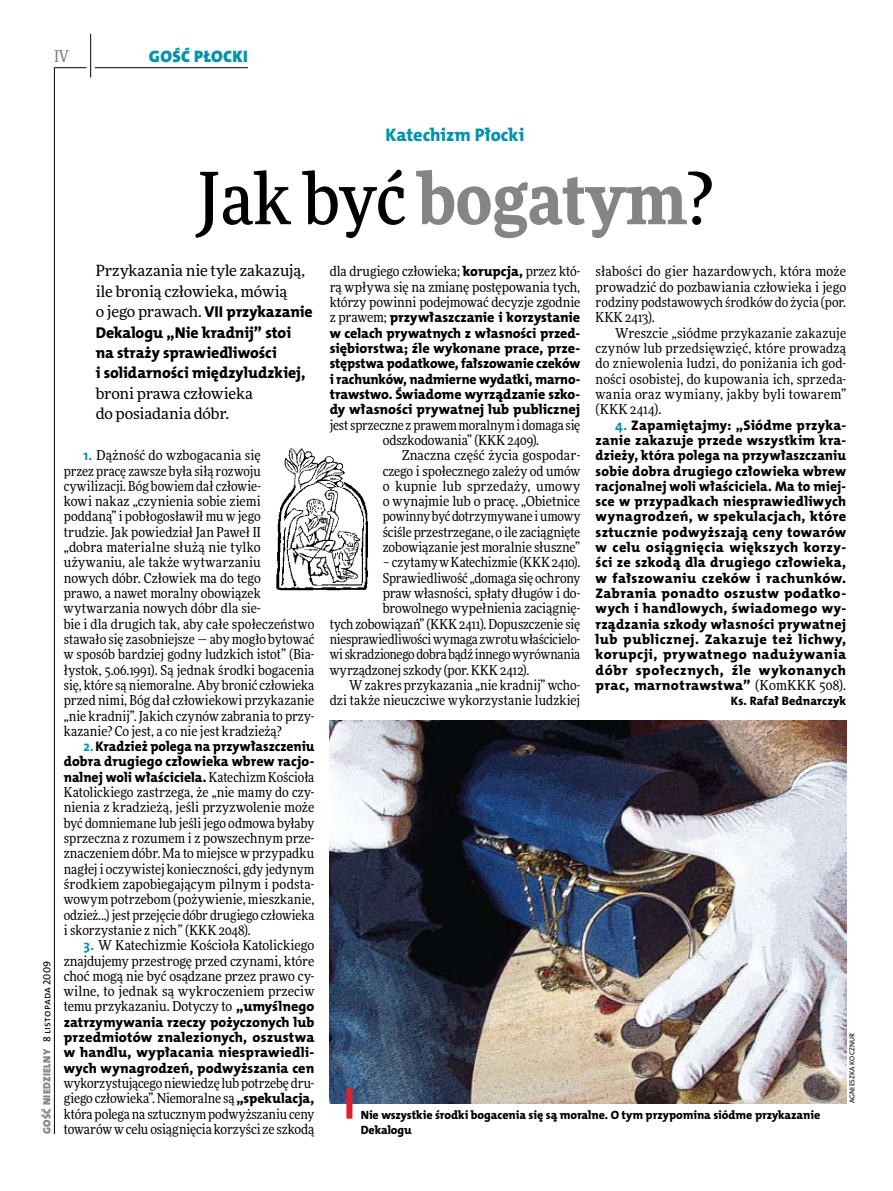
<style>
.page{position:relative;width:893px;height:1191px;background:#fff}
.page>*{position:absolute;margin:0;border:0;box-sizing:border-box;transform-origin:0 0}
.t1{font:500 72px "Freeday Narrow";color:#000}
.t2{font:18.3px "The Mix HP8 Ex Bld";letter-spacing:-.005em;color:#0093aa}
.t3{font:16.65px "The Mix HP9 Blk";letter-spacing:.02em;color:#0093aa}
.t4{font:500 16.5px "Freeday Narrow";color:#858486;scale:.9 1}
.t5{font:15.75px/20.4px "The Mix HP8 Ex Bld";color:#000}
.t6{font:15.45px/20.4px "Freeday News";letter-spacing:-.01em;color:#000}
.t7{font:13.95px/15.3px "The Mix HP8 Ex Bld";letter-spacing:.02em;color:#000;text-align:justify}
.t8{font:13.65px/15.3px "Freeday Narrow News";color:#000;text-align:justify}
.t9{font:12.3px "The Mix HP8 Ex Bld";letter-spacing:.005em;color:#000}
.t10{font:12px/15.3px "The Mix HP8 Ex Bld";letter-spacing:-.005em;color:#000}
.t11{font:10.5px "The Mix HP9 Blk";letter-spacing:.025em;color:#858486}
.t12{font:7.2px "The Mix HP5 Plain";color:#000}
.s1{font-family:"The Mix HP5 Plain";color:#000}
.s2{font-weight:900;color:#858486}
.s3{font-family:"Freeday News";font-size:15.45px}
.s4{font-family:"The Mix HP7 Bld";font-size:13.95px;color:#0093aa}
.s5{font-family:"The Mix HP7 Bld";color:#0093aa}
.s6{font-family:"Freeday Narrow News";font-size:13.65px}
.s7{font-family:"The Mix HP8 Ex Bld";font-size:13.95px}
</style>
<div class="page">
<hr style="left:54px;top:67px;width:1px;height:1067px;background:#000">
<hr style="left:90px;top:34px;width:1px;height:43px;background:#000">
<hr style="left:54px;top:67px;width:32px;height:1px;background:#000">
<hr style="left:95px;top:67px;width:153px;height:1px;background:#000">
<img style="left:276px;top:448px;width:92px;height:143px">
<img style="left:330px;top:720px;width:516px;height:383px">
<div style="left:346px;top:1088px;width:6px;height:30px;background:#df1f2a"></div>
<p class="t4" style="left:54px;top:46px;width:17px">IV</p>
<p class="t3" style="left:149px;top:46px;width:100px">GOŚĆ PŁOCKI</p>
<p class="t11" style="left:40px;top:1134px;width:175px;rotate:-90deg">GOŚĆ NIEDZIELNY <span class="s1">8 listopada 2009</span></p>
<h2 class="t2" style="left:385px;top:123px;width:140px">Katechizm Płocki</h2>
<h1 class="t1" style="left:197px;top:154px;width:517px">Jak być <span class="s2">bogatym</span>?</h1>
<p class="t6" style="left:96px;top:260px;width:211px">Przykazania nie tyle zakazują, ile bronią człowieka, mówią</p>
<p class="t5" style="left:96px;top:302px;width:219px"><span class="s3">o jego prawach.</span> VII przykazanie<br>Dekalogu „Nie kradnij” stoi na straży sprawiedliwości<br>i solidarności międzyludzkiej,</p>
<p class="t6" style="left:96px;top:383px;width:159px">broni prawa człowieka do posiadania dóbr.</p>
<p class="t8" style="left:64px;top:447px;width:252px;text-align:left;text-indent:20px"><span class="s4">1.</span> Dążność do wzbogacania się<br>przez pracę zawsze była siłą rozwoju cywilizacji. Bóg bowiem dał człowie-<br>kowi nakaz „czynienia sobie ziemi poddaną” i pobłogosławił mu w jego<br>trudzie. Jak powiedział Jan Paweł II<br>„dobra materialne służą nie tylko używaniu, ale także wytwarzaniu<br>nowych dóbr. Człowiek ma do tego<br>prawo, a nawet moralny obowiązek wytwarzania nowych dóbr dla sie-<br>bie i dla drugich tak, aby całe społeczeństwo stawało się zasobniejsze — aby mogło bytować w sposób bardziej godny ludzkich istot” (Bia&shy;łystok, 5.06.1991). Są jednak środki bogacenia się, które są niemoralne. Aby bronić człowieka przed nimi, Bóg dał człowiekowi przykazanie „nie kradnij”. Jakich czynów zabrania to przy&shy;kazanie? Co jest, a co nie jest kradzieżą?</p>
<p class="t7" style="left:64px;top:739px;width:252px;text-indent:20px"><span class="s5">2.</span>Kradzież polega na przywłaszczeniu dobra drugiego człowieka wbrew racjo&shy;nalnej woli właściciela. <span class="s6">Katechizm Kościoła</span></p>
<p class="t8" style="left:64px;top:784px;width:252px">Katolickiego zastrzega, że „nie mamy do czy&shy;nienia z kradzieżą, jeśli przyzwolenie może być domniemane lub jeśli jego odmowa byłaby sprzeczna z rozumem i z powszechnym prze&shy;znaczeniem dóbr. Ma to miejsce w przypadku nagłej i oczywistej konieczności, gdy jedynym środkiem zapobiegającym pilnym i podsta&shy;wowym potrzebom (pożywienie, mieszkanie, odzież...) jest przejęcie dóbr drugiego człowieka i skorzystanie z nich” (KKK 2048).</p>
<p class="t8" style="left:64px;top:937px;width:252px;text-indent:20px"><span class="s4">3.</span> W Katechizmie Kościoła Katolickiego znajdujemy przestrogę przed czynami, które choć mogą nie być osądzane przez prawo cy&shy;wilne, to jednak są wykroczeniem przeciw temu przykazaniu. Dotyczy to <span class="s7">„umyślnego</span></p>
<p class="t7" style="left:64px;top:1014px;width:252px">zatrzymywania rzeczy pożyczonych lub przedmiotów znalezionych, oszustwa w handlu, wypłacania niesprawiedli&shy;wych wynagrodzeń, podwyższania cen</p>
<p class="t8" style="left:64px;top:1075px;width:252px">wykorzystującego niewiedzę lub potrzebę dru&shy;giego człowieka”. Niemoralne są <span class="s7">„spekulacja, </span>która polega na sztucznym podwyższaniu ceny towarów w celu osiągnięcia korzyści ze szkodą</p>
<p class="t8" style="left:330px;top:264px;width:252px">dla drugiego człowieka; <span class="s7">korupcja,</span> przez któ&shy;rą wpływa się na zmianę postępowania tych, którzy powinni podejmować decyzje zgodnie</p>
<p class="t7" style="left:330px;top:310px;width:252px"><span class="s6">z prawem;</span> przywłaszczanie i korzystanie w celach prywatnych z własności przed&shy;siębiorstwa; źle wykonane prace, prze&shy;stępstwa podatkowe, fałszowanie czeków i rachunków, nadmierne wydatki, marno&shy;trawstwo. Świadome wyrządzanie szko&shy;dy własności prywatnej lub publicznej</p>
<p class="t8" style="left:383px;top:417px;width:199px;text-indent:-53px">jestsprzeczne z prawem moralnym i domaga się odszkodowania” (KKK 2409).</p>
<p class="t8" style="left:383px;top:447px;width:199px;text-indent:20px">Znaczna część życia gospodar&shy;czego i społecznego zależy od umów o kupnie lub sprzedaży, umowy o wynajmie lub o pracę. „Obietnice powinny być dotrzymywane iumowy ściśle przestrzegane, o ile zaciągnięte zobowiązanie jest moralnie słuszne”</p>
<p class="t8" style="left:383px;top:555px;width:199px">– czytamy wKatechizmie (KKK 2410).</p>
<p class="t8" style="left:383px;top:570px;width:199px">Sprawiedliwość „domaga się ochrony</p>
<p class="t8" style="left:383px;top:585px;width:199px">praw własności, spłaty długów i do-</p>
<p class="t8" style="left:383px;top:600px;width:199px">browolnego wypełnienia zaciągnię-</p>
<p class="t8" style="left:330px;top:616px;width:252px">tych zobowiązań” (KKK 2411). Dopuszczenie się</p>
<p class="t8" style="left:330px;top:631px;width:252px">niesprawiedliwości wymaga zwrotu właścicielo-</p>
<p class="t8" style="left:330px;top:646px;width:252px">wi skradzionego dobra bądź innego wyrównania</p>
<p class="t8" style="left:330px;top:662px;width:201px">wyrządzonej szkody (por. KKK 2412).</p>
<p class="t8" style="left:349px;top:677px;width:233px">W zakres przykazania „nie kradnij” wcho-</p>
<p class="t8" style="left:330px;top:692px;width:252px">dzi także nieuczciwe wykorzystanie ludzkiej</p>
<p class="t8" style="left:596px;top:264px;width:252px">słabości do gier hazardowych, która może prowadzić do pozbawiania człowieka i jego rodziny podstawowych środków do życia (por.<br>KKK 2413).</p>
<p class="t8" style="left:596px;top:325px;width:252px;text-indent:20px">Wreszcie „siódme przykazanie zakazuje czynów lub przedsięwzięć, które prowadzą do zniewolenia ludzi, do poniżania ich god&shy;ności osobistej, do kupowania ich, sprzeda&shy;wania oraz wymiany, jakby byli towarem” (KKK 2414).</p>
<p class="t7" style="left:596px;top:417px;width:252px;text-indent:20px"><span class="s5">4.</span> Zapamiętajmy: „Siódme przyka&shy;zanie zakazuje przede wszystkim kra&shy;dzieży, która polega na przywłaszczaniu sobie dobra drugiego człowieka wbrew racjonalnej woli właściciela. Ma to miej&shy;sce w przypadkach niesprawiedliwych wynagrodzeń, w spekulacjach, które sztucznie podwyższają ceny towarów w celu osiągnięcia większych korzy&shy;ści ze szkodą dla drugiego człowieka, w fałszowaniu czeków i rachunków.<br>Zabrania ponadto oszustw podatko&shy;wych i handlowych, świadomego wy&shy;rządzania szkody własności prywatnej lub publicznej. Zakazuje też lichwy, korupcji, prywatnego nadużywania dóbr społecznych, źle wykonanych prac, marnotrawstwa” <span class="s6">(KomKKK 508).</span></p>
<p class="t9" style="left:731px;top:693px;width:117px">Ks. Rafał Bednarczyk</p>
<p class="t12" style="left:847px;top:1103px;width:72px;rotate:-90deg">Agni eszka Koczn ur</p>
<p class="t10" style="left:361px;top:1107px;width:461px">Nie wszystkie środki bogacenia się są moralne. O tym przypomina siódme przykazanie<br>Dekalogu</p>
</div>
